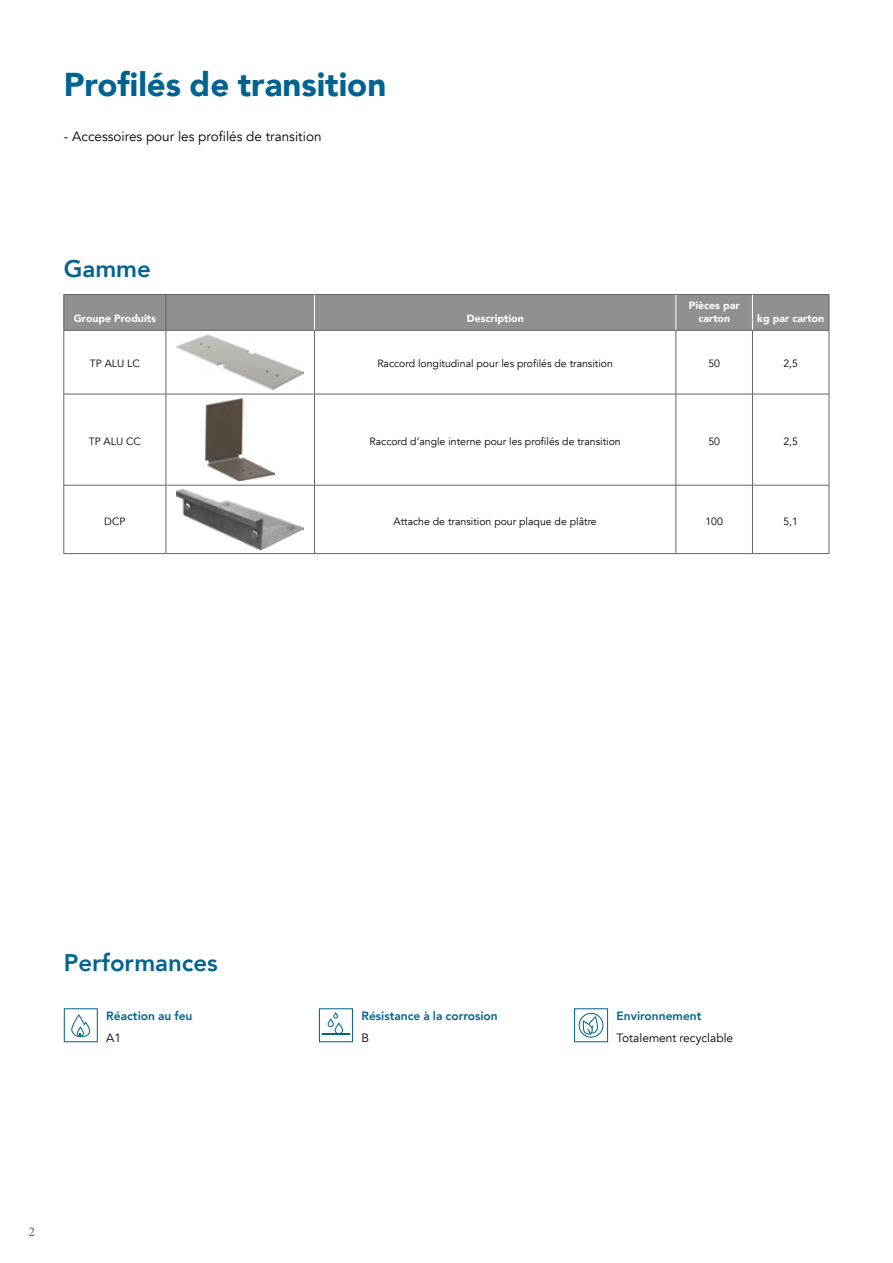
<style>
.page{position:relative;width:893px;height:1263px;background:#fff}
.page>*{position:absolute;margin:0;border:0;box-sizing:border-box;transform-origin:0 0}
.t1{font:900 33px "Avenir";color:#006390}
.t2{font:800 24px "Avenir";color:#006390}
.t3{font:13.5px "Avenir";color:#000}
.t4{font:13.5px "Minion Pro";color:#646567}
.t5{font:800 12px "Avenir";color:#006390}
.t6{font:12px "Avenir";color:#000}
.t7{font:10.5px "Avenir";color:#000}
.t8{font:900 10.5px/12.6px "Avenir";color:#fff;text-align:center}
</style>
<div class="page">
<svg style="left:64px;top:1008px;width:34px;height:34px"></svg>
<svg style="left:319px;top:1008px;width:34px;height:34px"></svg>
<svg style="left:574px;top:1008px;width:34px;height:34px"></svg>
<div style="left:65px;top:295px;width:764px;height:35px;background:#8f9092"></div>
<hr style="left:64px;top:330px;width:1px;height:64px;background:#646567">
<hr style="left:64px;top:394px;width:1px;height:91px;background:#646567">
<hr style="left:64px;top:485px;width:1px;height:68px;background:#646567">
<hr style="left:166px;top:330px;width:1px;height:64px;background:#646567">
<hr style="left:166px;top:394px;width:1px;height:91px;background:#646567">
<hr style="left:166px;top:485px;width:1px;height:68px;background:#646567">
<hr style="left:314px;top:330px;width:1px;height:64px;background:#646567">
<hr style="left:314px;top:394px;width:1px;height:91px;background:#646567">
<hr style="left:314px;top:485px;width:1px;height:68px;background:#646567">
<hr style="left:676px;top:330px;width:1px;height:64px;background:#646567">
<hr style="left:676px;top:394px;width:1px;height:91px;background:#646567">
<hr style="left:676px;top:485px;width:1px;height:68px;background:#646567">
<hr style="left:752px;top:330px;width:1px;height:64px;background:#646567">
<hr style="left:829px;top:330px;width:1px;height:64px;background:#646567">
<hr style="left:752px;top:394px;width:1px;height:91px;background:#646567">
<hr style="left:829px;top:394px;width:1px;height:91px;background:#646567">
<hr style="left:752px;top:485px;width:1px;height:68px;background:#646567">
<hr style="left:829px;top:485px;width:1px;height:68px;background:#646567">
<hr style="left:314px;top:295px;width:1px;height:35px;background:#fff">
<hr style="left:676px;top:295px;width:1px;height:35px;background:#fff">
<hr style="left:64px;top:553px;width:102px;height:1px;background:#646567">
<hr style="left:166px;top:553px;width:148px;height:1px;background:#646567">
<hr style="left:314px;top:553px;width:362px;height:1px;background:#646567">
<hr style="left:676px;top:553px;width:76px;height:1px;background:#646567">
<hr style="left:752px;top:553px;width:77px;height:1px;background:#646567">
<hr style="left:166px;top:295px;width:1px;height:35px;background:#646567">
<hr style="left:64px;top:294px;width:102px;height:1px;background:#646567">
<hr style="left:64px;top:295px;width:1px;height:35px;background:#646567">
<hr style="left:166px;top:294px;width:148px;height:1px;background:#646567">
<hr style="left:314px;top:294px;width:362px;height:1px;background:#646567">
<hr style="left:676px;top:294px;width:76px;height:1px;background:#646567">
<hr style="left:752px;top:294px;width:77px;height:1px;background:#646567">
<hr style="left:829px;top:295px;width:1px;height:35px;background:#646567">
<hr style="left:752px;top:295px;width:1px;height:35px;background:#fff">
<hr style="left:64px;top:330px;width:102px;height:1px;background:#646567">
<hr style="left:166px;top:330px;width:148px;height:1px;background:#646567">
<hr style="left:314px;top:330px;width:362px;height:1px;background:#646567">
<hr style="left:676px;top:330px;width:76px;height:1px;background:#646567">
<hr style="left:752px;top:330px;width:77px;height:1px;background:#646567">
<hr style="left:64px;top:394px;width:102px;height:1px;background:#646567">
<hr style="left:166px;top:394px;width:148px;height:1px;background:#646567">
<hr style="left:314px;top:394px;width:362px;height:1px;background:#646567">
<hr style="left:676px;top:394px;width:76px;height:1px;background:#646567">
<hr style="left:752px;top:394px;width:77px;height:1px;background:#646567">
<hr style="left:64px;top:485px;width:102px;height:1px;background:#646567">
<hr style="left:166px;top:485px;width:148px;height:1px;background:#646567">
<hr style="left:314px;top:485px;width:362px;height:1px;background:#646567">
<hr style="left:676px;top:485px;width:76px;height:1px;background:#646567">
<hr style="left:752px;top:485px;width:77px;height:1px;background:#646567">
<img style="left:176px;top:335px;width:128px;height:55px">
<img style="left:206px;top:398px;width:69px;height:83px">
<img style="left:176px;top:489px;width:128px;height:60px">
<h1 class="t1" style="left:64px;top:56px;width:324px">Profilés de transition</h1>
<p class="t3" style="left:64px;top:129px;width:259px">- Accessoires pour les profilés de transition</p>
<h2 class="t2" style="left:64px;top:250px;width:89px">Gamme</h2>
<p class="t8" style="left:74px;top:312px;width:84px">Groupe Produits</p>
<p class="t8" style="left:467px;top:312px;width:58px">Description</p>
<p class="t8" style="left:689px;top:299px;width:52px">Pièces par carton</p>
<p class="t8" style="left:757px;top:312px;width:68px">kg par carton</p>
<p class="t7" style="left:90px;top:358px;width:52px">TP ALU LC</p>
<p class="t7" style="left:377px;top:358px;width:237px">Raccord longitudinal pour les profilés de transition</p>
<p class="t7" style="left:708px;top:358px;width:13px">50</p>
<p class="t7" style="left:783px;top:358px;width:16px">2,5</p>
<p class="t7" style="left:89px;top:435px;width:54px">TP ALU CC</p>
<p class="t7" style="left:370px;top:435px;width:253px">Raccord d’angle interne pour les profilés de transition</p>
<p class="t7" style="left:708px;top:435px;width:13px">50</p>
<p class="t7" style="left:783px;top:435px;width:16px">2,5</p>
<p class="t7" style="left:104px;top:515px;width:23px">DCP</p>
<p class="t7" style="left:394px;top:515px;width:205px">Attache de transition pour plaque de plâtre</p>
<p class="t7" style="left:705px;top:515px;width:19px">100</p>
<p class="t7" style="left:783px;top:515px;width:16px">5,1</p>
<h2 class="t2" style="left:64px;top:944px;width:156px">Performances</h2>
<p class="t5" style="left:106px;top:1007px;width:88px">Réaction au feu</p>
<p class="t6" style="left:106px;top:1031px;width:16px">A1</p>
<p class="t4" style="left:29px;top:1223px;width:8px">2</p>
<p class="t5" style="left:361px;top:1007px;width:138px">Résistance à la corrosion</p>
<p class="t6" style="left:361px;top:1031px;width:9px">B</p>
<p class="t5" style="left:617px;top:1007px;width:86px">Environnement</p>
<p class="t6" style="left:617px;top:1031px;width:118px">Totalement recyclable</p>
</div>
